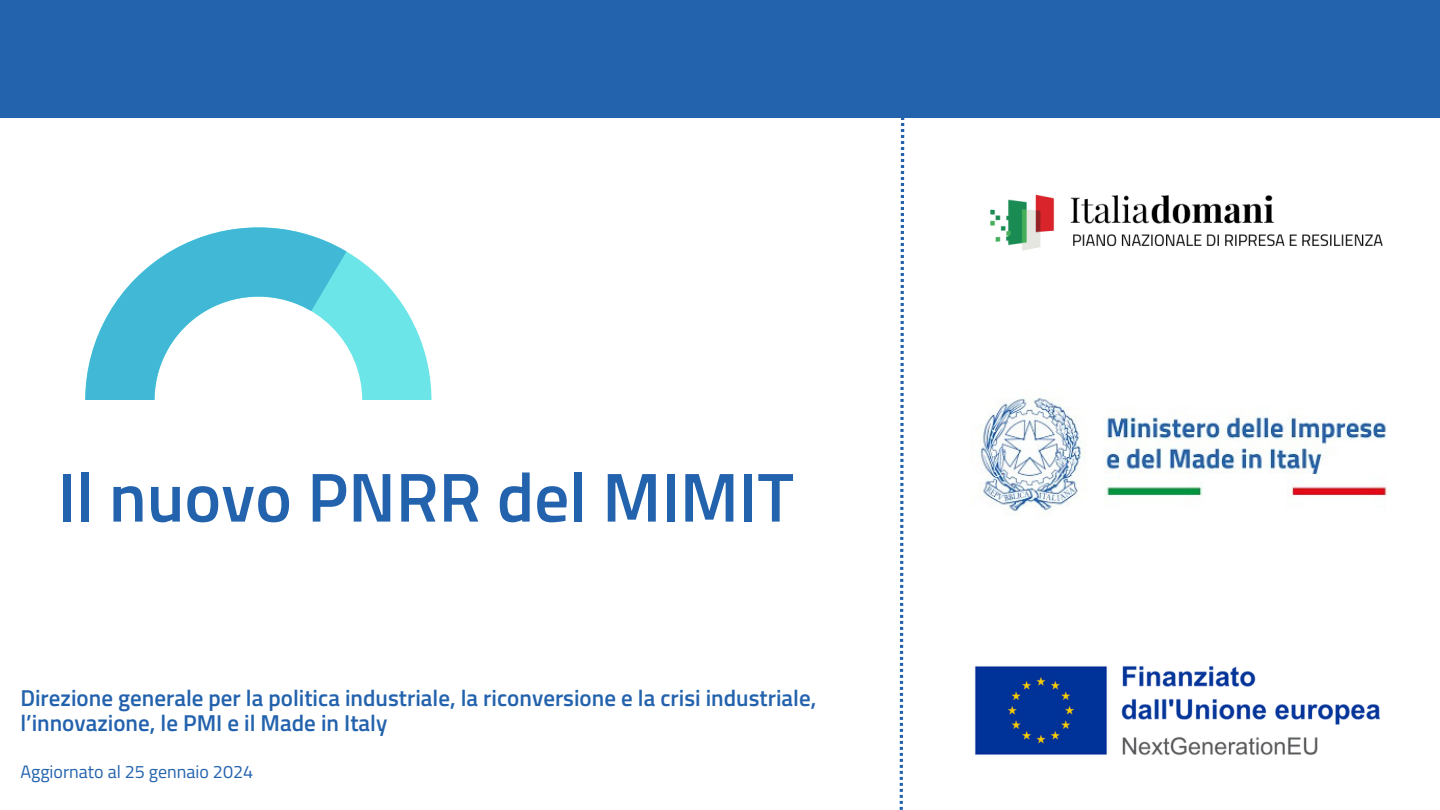
<style>
.page{position:relative;width:1440px;height:810px;background:#fff}
.page>*{position:absolute;margin:0;border:0;box-sizing:border-box;transform-origin:0 0}
.t1{font:600 69.4px "Titillium Web";color:#2362ad}
.t2{font:600 23px/25.5px "Titillium Web";color:#2362ad}
.t3{font:18px "Titillium Web";color:#2362ad}
</style>
<div class="page">
<div style="left:0;top:0;width:1440px;height:117px;background:#2362ad"></div>
<img style="left:990px;top:194px;width:393px;height:57px">
<img style="left:979px;top:398px;width:408px;height:117px">
<img style="left:974px;top:666px;width:406px;height:90px">
<svg style="left:351px;top:254px;width:80px;height:146px;fill:#6ce5e8"></svg>
<svg style="left:85px;top:227px;width:266px;height:173px"></svg>
<svg style="left:900px;top:117px;width:4px;height:693px"></svg>
<p class="t1" style="left:57px;top:443px;width:738px">Il nuovo PNRR del MIMIT</p>
<h1 class="t2" style="left:20px;top:685px;width:798px">Direzione generale per la politica industriale, la riconversione e la crisi industriale, l’innovazione, le PMI e il Made in Italy</h1>
<p class="t3" style="left:20px;top:757px;width:234px">Aggiornato al 25 gennaio 2024</p>
</div>
